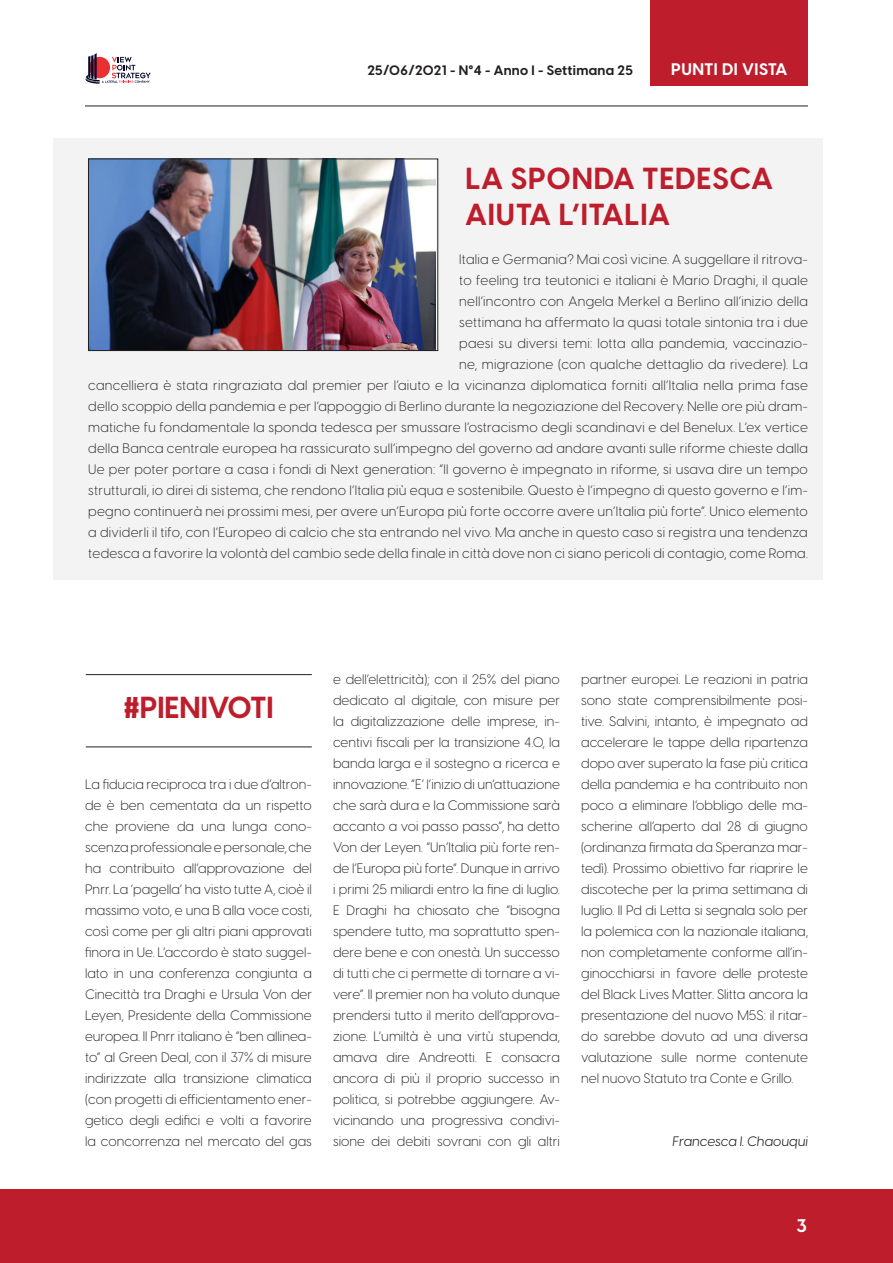
<style>
.page{position:relative;width:893px;height:1263px;background:#fff}
.page>*{position:absolute;margin:0;border:0;box-sizing:border-box;transform-origin:0 0}
.titolo{font:700 30px "Visby CF";letter-spacing:.03em;color:#be1d2c}
.titolo-2{font:700 30px "Visby CF";color:#be1d2c}
.t1{font:700 18px "Visby CF";color:#fff}
.t2{font:700 16.5px "Visby CF";letter-spacing:.03em;color:#fff}
.testo{font:300 13.5px/21px "Visby CF";letter-spacing:.02em;color:#231f20;text-align:justify}
.t3{font:700 13.5px "Visby CF";letter-spacing:.02em;color:#231f20}
.testo-2{font:italic 13.5px "Visby CF";color:#231f20}
</style>
<div class="page">
<div style="left:0;top:1189px;width:893px;height:74px;background:#be1d2c"></div>
<svg style="left:86px;top:53px;width:65px;height:31px"></svg>
<hr style="left:85px;top:106px;width:723px;height:1px;background:#231f20">
<div style="left:651px;top:0;width:157px;height:85px;background:#be1d2c"></div>
<div style="left:53px;top:138px;width:770px;height:441px;background:#f3f3f4"></div>
<img style="left:90px;top:161px;width:346px;height:188px">
<div style="left:88px;top:159px;width:350px;height:192px;border:1px solid #231f20"></div>
<hr style="left:86px;top:674px;width:226px;height:1px;background:#231f20">
<hr style="left:86px;top:747px;width:226px;height:1px;background:#231f20">
<p class="t3" style="left:367px;top:62px;width:267px">25/06/2021 - N°4 - Anno I - Settimana 25</p>
<p class="t2" style="left:671px;top:58px;width:118px">PUNTI DI VISTA</p>
<p class="titolo" style="left:466px;top:159px;width:309px">LA SPONDA TEDESCA</p>
<p class="titolo" style="left:466px;top:195px;width:206px">AIUTA L’ITALIA</p>
<p class="testo" style="left:88px;top:249px;width:721px;text-align:right">Italia e Germania? Mai così vicine. A suggellare il ritrova-<br>to feeling tra teutonici e italiani è Mario Draghi, il quale<br>nell’incontro con Angela Merkel a Berlino all’inizio della<br>settimana ha affermato la quasi totale sintonia tra i due<br>paesi su diversi temi: lotta alla pandemia, vaccinazio-<br>ne, migrazione (con qualche dettaglio da rivedere). La<br>cancelliera è stata ringraziata dal premier per l’aiuto e la vicinanza diplomatica forniti all’Italia nella prima fase dello scoppio della pandemia e per l’appoggio di Berlino durante la negoziazione del Recovery. Nelle ore più dram&shy;matiche fu fondamentale la sponda tedesca per smussare l’ostracismo degli scandinavi e del Benelux. L’ex vertice della Banca centrale europea ha rassicurato sull’impegno del governo ad andare avanti sulle riforme chieste dalla Ue per poter portare a casa i fondi di Next generation: “Il governo è impegnato in riforme, si usava dire un tempo strutturali, io direi di sistema, che rendono l’Italia più equa e sostenibile. Questo è l’impegno di questo governo e l’im&shy;pegno continuerà nei prossimi mesi, per avere un’Europa più forte occorre avere un’Italia più forte”. Unico elemento a dividerli il tifo, con l’Europeo di calcio che sta entrando nel vivo. Ma anche in questo caso si registra una tendenza tedesca a favorire la volontà del cambio sede della finale in città dove non ci siano pericoli di contagio, come Roma.</p>
<p class="titolo-2" style="left:123px;top:688px;width:152px">#PIENIVOTI</p>
<p class="testo" style="left:85px;top:774px;width:229px">La fiducia reciproca tra i due d’altron&shy;de è ben cementata da un rispetto che proviene da una lunga cono&shy;scenza professionale e personale, che ha contribuito all’approvazione del Pnrr. La ‘pagella’ ha visto tutte A, cioè il massimo voto, e una B alla voce costi, così come per gli altri piani approvati finora in Ue. L’accordo è stato suggel&shy;lato in una conferenza congiunta a Cinecittà tra Draghi e Ursula Von der Leyen, Presidente della Commissione europea. Il Pnrr italiano è “ben allinea&shy;to” al Green Deal, con il 37% di misure indirizzate alla transizione climatica (con progetti di efficientamento ener&shy;getico degli edifici e volti a favorire la concorrenza nel mercato del gas</p>
<p class="testo" style="left:333px;top:669px;width:229px">e dell’elettricità); con il 25% del piano dedicato al digitale, con misure per la digitalizzazione delle imprese, in&shy;centivi fiscali per la transizione 4.0, la banda larga e il sostegno a ricerca e innovazione. “E’ l’inizio di un’attuazione che sarà dura e la Commissione sarà accanto a voi passo passo”, ha detto Von der Leyen. “Un’Italia più forte ren&shy;de l’Europa più forte”. Dunque in arrivo i primi 25 miliardi entro la fine di luglio.<br>E Draghi ha chiosato che “bisogna spendere tutto, ma soprattutto spen&shy;dere bene e con onestà. Un successo di tutti che ci permette di tornare a vi&shy;vere”. Il premier non ha voluto dunque prendersi tutto il merito dell’approva&shy;zione. L’umiltà è una virtù stupenda, amava dire Andreotti. E consacra ancora di più il proprio successo in politica, si potrebbe aggiungere. Av&shy;vicinando una progressiva condivi&shy;sione dei debiti sovrani con gli altri</p>
<p class="testo" style="left:581px;top:669px;width:229px">partner europei. Le reazioni in patria sono state comprensibilmente posi&shy;tive. Salvini, intanto, è impegnato ad accelerare le tappe della ripartenza dopo aver superato la fase più critica della pandemia e ha contribuito non poco a eliminare l’obbligo delle ma&shy;scherine all’aperto dal 28 di giugno (ordinanza firmata da Speranza mar&shy;tedì). Prossimo obiettivo far riaprire le discoteche per la prima settimana di luglio. Il Pd di Letta si segnala solo per la polemica con la nazionale italiana, non completamente conforme all’in&shy;ginocchiarsi in favore delle proteste del Black Lives Matter. Slitta ancora la presentazione del nuovo M5S: il ritar&shy;do sarebbe dovuto ad una diversa valutazione sulle norme contenute nel nuovo Statuto tra Conte e Grillo.</p>
<p class="testo-2" style="left:672px;top:1133px;width:137px">Francesca I. Chaouqui</p>
<h2 class="t1" style="left:796px;top:1214px;width:12px">3</h2>
</div>
